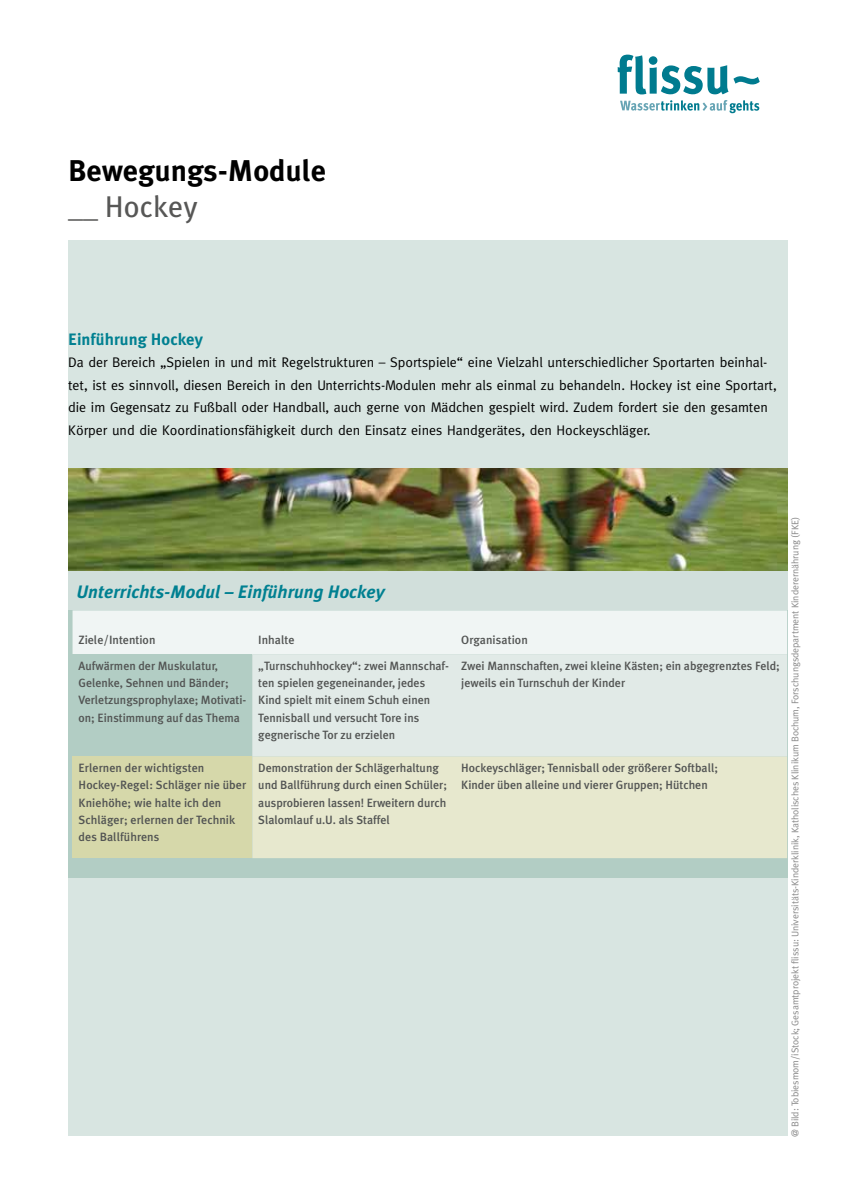
<style>
.page{position:relative;width:851px;height:1191px;background:#fff}
.page>*{position:absolute;margin:0;border:0;box-sizing:border-box;transform-origin:0 0}
.t1{font:700 30px "Meta Plus";color:#000}
.t2{font:30px "Meta Plus";color:#575756}
.t3{font:italic 700 18px "Meta Plus";letter-spacing:.005em;color:#008091}
.t4{font:700 16.5px "Meta Plus";letter-spacing:.005em;color:#008091}
.t5{font:13.95px/22.5px "Meta";color:#000}
.t6{font:500 12px/17.2px "Meta Plus";color:#525453}
.t7{font:9.75px "Meta Plus Normal";letter-spacing:-.005em;color:#878787}
</style>
<div class="page">
<svg style="left:617px;top:55px;width:142px;height:39px"></svg>
<svg style="left:620px;top:100px;width:139px;height:13px"></svg>
<div style="left:68px;top:240px;width:719px;height:896px;background:#d8e5e1"></div>
<div style="left:68px;top:570px;width:719px;height:131px;background:#d1dfdb"></div>
<div style="left:68px;top:610px;width:719px;height:267px;background:#b2cdc4"></div>
<div style="left:72px;top:610px;width:715px;height:44px;background:#f0f5f4"></div>
<div style="left:252px;top:654px;width:535px;height:102px;background:#e1eae7"></div>
<div style="left:72px;top:756px;width:180px;height:102px;background:#d6d8aa"></div>
<div style="left:252px;top:756px;width:535px;height:102px;background:#e7e8ce"></div>
<img style="left:68px;top:468px;width:719px;height:102px">
<h1 class="t1" style="left:68px;top:153px;width:259px">Bewegungs-Module</h1>
<h1 class="t2" style="left:68px;top:189px;width:131px">__ Hockey</h1>
<h3 class="t4" style="left:68px;top:329px;width:136px">Einführung Hockey</h3>
<p class="t5" style="left:68px;top:351px;width:710px">Da der Bereich „Spielen in und mit Regelstrukturen – Sportspiele“ eine Vielzahl unterschiedlicher Sportarten beinhal&shy;tet, ist es sinnvoll, diesen Bereich in den Unterrichts-Modulen mehr als einmal zu behandeln. Hockey ist eine Sportart, die im Gegensatz zu Fußball oder Handball, auch gerne von Mädchen gespielt wird. Zudem fordert sie den gesamten Körper und die Koordinationsfähigkeit durch den Einsatz eines Handgerätes, den Hockeyschläger.</p>
<h2 class="t3" style="left:76px;top:581px;width:310px">Unterrichts-Modul – Einführung Hockey</h2>
<p class="t6" style="left:78px;top:631px;width:78px">Ziele/Intention</p>
<p class="t6" style="left:258px;top:631px;width:38px">Inhalte</p>
<p class="t6" style="left:461px;top:631px;width:68px">Organisation</p>
<p class="t6" style="left:78px;top:657px;width:169px">Aufwärmen der Muskulatur,<br>Gelenke, Sehnen und Bänder;<br>Verletzungsprophylaxe; Motivati&shy;on; Einstimmung auf das Thema</p>
<p class="t6" style="left:258px;top:657px;width:192px">„Turnschuhhockey“: zwei Mannschaf&shy;ten spielen gegeneinander, jedes Kind spielt mit einem Schuh einen Tennisball und versucht Tore ins gegnerische Tor zu erzielen</p>
<p class="t6" style="left:461px;top:657px;width:320px">Zwei Mannschaften, zwei kleine Kästen; ein abgegrenztes Feld; jeweils ein Turnschuh der Kinder</p>
<p class="t6" style="left:78px;top:759px;width:169px">Erlernen der wichtigsten<br>Hockey-Regel: Schläger nie über<br>Kniehöhe; wie halte ich den<br>Schläger; erlernen der Technik des Ballführens</p>
<p class="t6" style="left:258px;top:759px;width:190px">Demonstration der Schlägerhaltung und Ballführung durch einen Schüler; ausprobieren lassen! Erweitern durch Slalomlauf u.U. als Staffel</p>
<p class="t6" style="left:461px;top:759px;width:258px">Hockeyschläger; Tennisball oder größerer Softball;<br>Kinder üben alleine und vierer Gruppen; Hütchen</p>
<p class="t7" style="left:789px;top:1137px;width:621px;rotate:-90deg">@ Bild: Tobiesmom/iStock; Gesamtprojekt flissu: Universitäts-Kinderklinik, Katholisches Klinikum Bochum, Forschungsdepartment Kinderernährung (FKE)</p>
</div>
